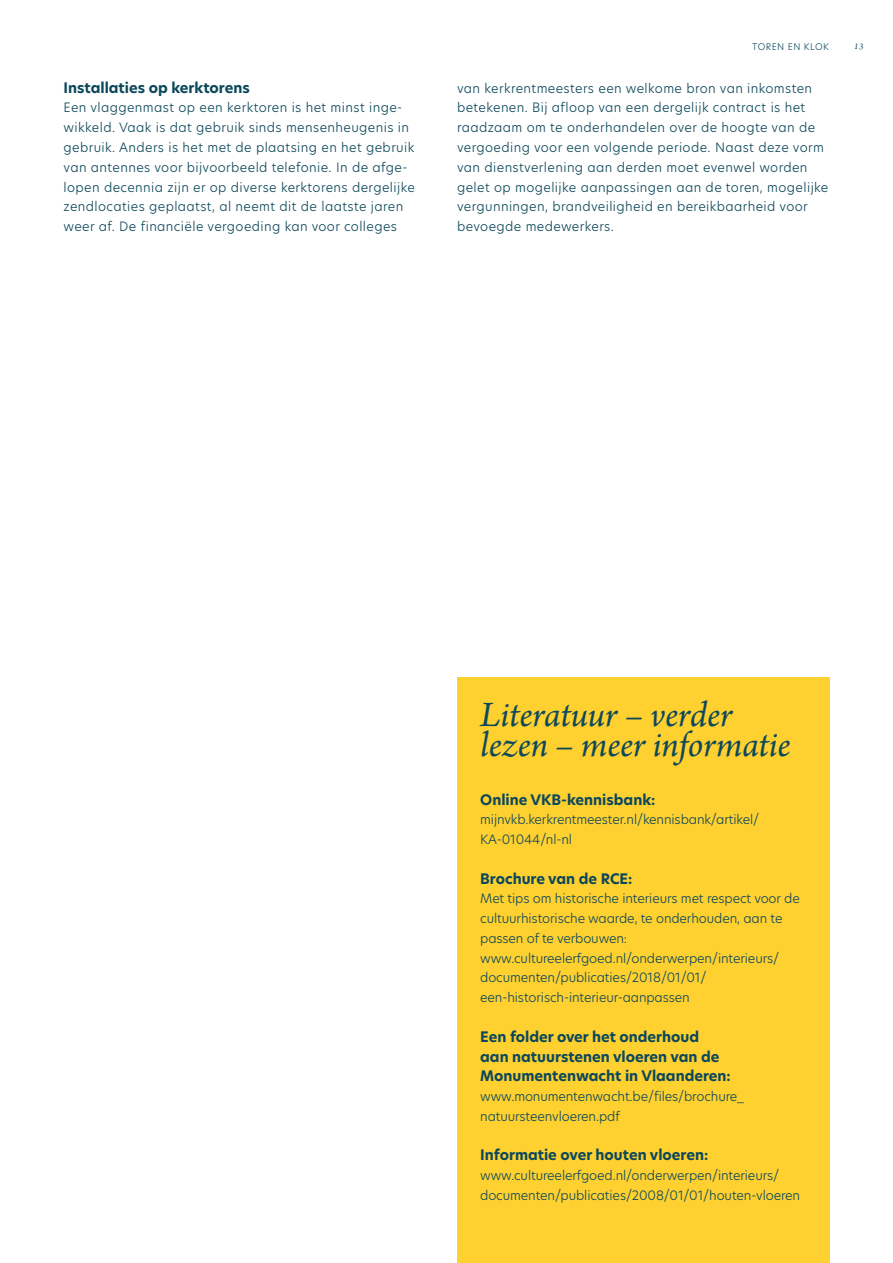
<style>
.page{position:relative;width:893px;height:1263px;background:#fff}
.page>*{position:absolute;margin:0;border:0;box-sizing:border-box;transform-origin:0 0}
.Arno_pro_italic__25{font:italic 37.5px/30px "Arno Pro";letter-spacing:-.005em;color:#0e485b}
.Subkopje_blauw{font:700 14.25px/19.8px "New Hero";color:#0c485b}
.Brood{font:300 12.75px/19.8px "New Hero";letter-spacing:.025em;color:#0e485b}
.Brood-2{font:300 12.75px/19.8px "New Hero";letter-spacing:-.01em;color:#0e485b}
.t1{font:300 9px "New Hero";letter-spacing:.05em;color:#0c485b}
.t2{font:italic 9px "Arno Pro";color:#0c485b}
</style>
<div class="page">
<div style="left:457px;top:677px;width:373px;height:586px;background:#fed030"></div>
<p class="Subkopje_blauw" style="left:64px;top:78px;width:188px">Installaties op kerktorens</p>
<p class="Brood" style="left:64px;top:98px;width:353px">Een vlaggenmast op een kerktoren is het minst inge&shy;wikkeld. Vaak is dat gebruik sinds mensenheugenis in gebruik. Anders is het met de plaatsing en het gebruik van antennes voor bijvoorbeeld telefonie. In de afge&shy;lopen decennia zijn er op diverse kerktorens dergelijke zendlocaties geplaatst, al neemt dit de laatste jaren weer af. De financiële vergoeding kan voor colleges</p>
<p class="t1" style="left:752px;top:40px;width:78px">TOREN EN KLOK</p>
<p class="t2" style="left:854px;top:41px;width:11px">13</p>
<p class="Brood" style="left:457px;top:78px;width:373px">van kerkrentmeesters een welkome bron van inkomsten betekenen. Bij afloop van een dergelijk contract is het raadzaam om te onderhandelen over de hoogte van de vergoeding voor een volgende periode. Naast deze vorm van dienstverlening aan derden moet evenwel worden gelet op mogelijke aanpassingen aan de toren, mogelijke vergunningen, brandveiligheid en bereikbaarheid voor bevoegde medewerkers.</p>
<p class="Arno_pro_italic__25" style="left:480px;top:701px;width:312px">Literatuur – verder lezen – meer informatie</p>
<p class="Subkopje_blauw" style="left:480px;top:789px;width:177px">Online VKB-kennisbank:</p>
<p class="Brood-2" style="left:480px;top:809px;width:281px">mijnvkb.kerkrentmeester.nl/kennisbank/artikel/</p>
<p class="Brood-2" style="left:480px;top:829px;width:93px">KA-01044/nl-nl</p>
<p class="Subkopje_blauw" style="left:480px;top:868px;width:154px">Brochure van de RCE:</p>
<p class="Brood-2" style="left:480px;top:888px;width:321px">Met tips om historische interieurs met respect voor de cultuurhistorische waarde, te onderhouden, aan te passen of te verbouwen:</p>
<p class="Brood-2" style="left:480px;top:948px;width:300px">www.cultureelerfgoed.nl/onderwerpen/interieurs/</p>
<p class="Brood-2" style="left:480px;top:967px;width:228px">documenten/publicaties/2018/01/01/</p>
<p class="Brood-2" style="left:480px;top:987px;width:211px">een-historisch-interieur-aanpassen</p>
<p class="Subkopje_blauw" style="left:480px;top:1027px;width:252px">Een folder over het onderhoud aan natuurstenen vloeren van de<br>Monumentenwacht in Vlaanderen:</p>
<p class="Brood-2" style="left:480px;top:1086px;width:265px">www.monumentenwacht.be/files/brochure_</p>
<p class="Brood-2" style="left:480px;top:1106px;width:141px">natuursteenvloeren.pdf</p>
<p class="Subkopje_blauw" style="left:480px;top:1145px;width:230px">Informatie over houten vloeren:</p>
<p class="Brood-2" style="left:480px;top:1165px;width:300px">www.cultureelerfgoed.nl/onderwerpen/interieurs/</p>
<p class="Brood-2" style="left:480px;top:1185px;width:321px">documenten/publicaties/2008/01/01/houten-vloeren</p>
</div>
